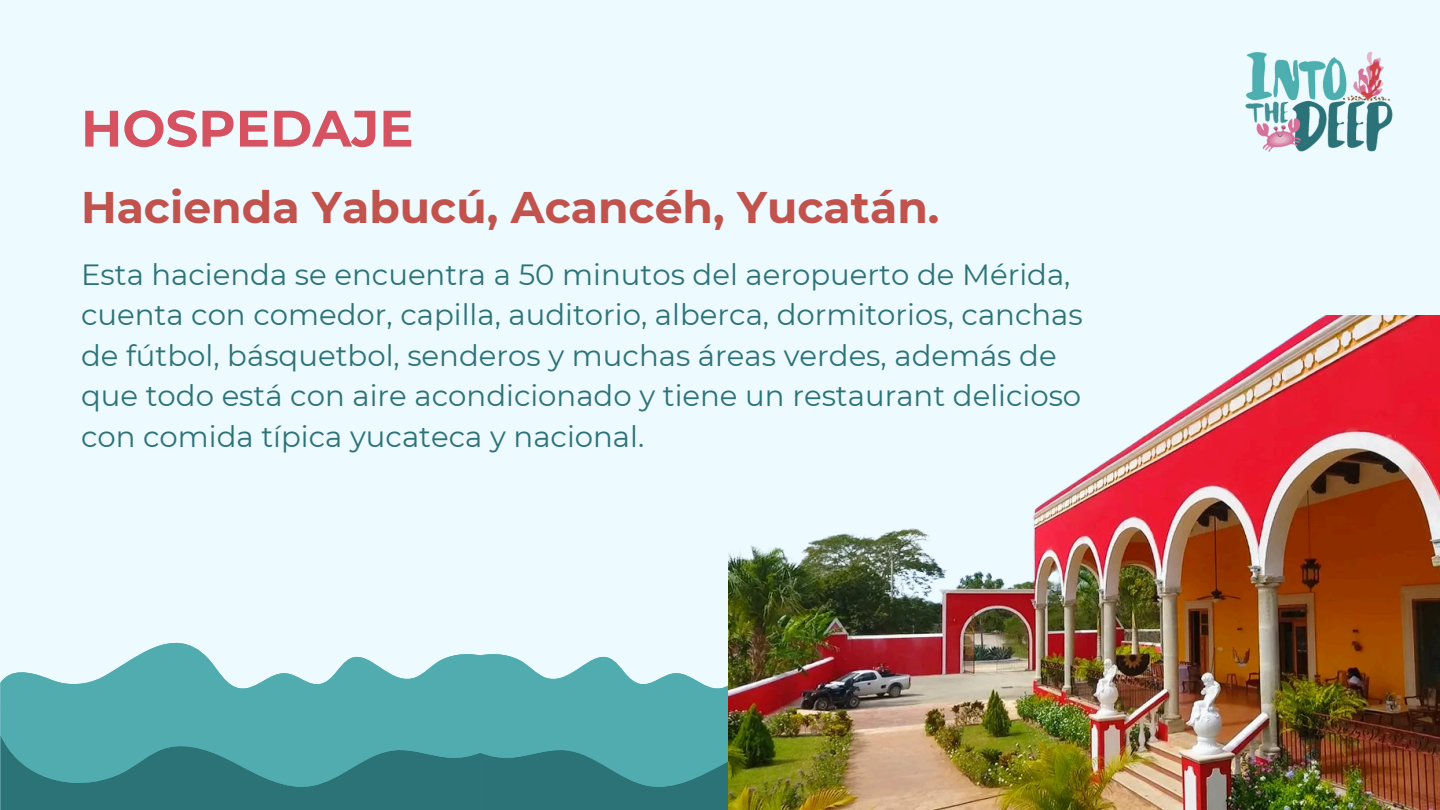
<style>
.page{position:relative;width:1440px;height:810px;background:#edfaff}
.page>*{position:absolute;margin:0;border:0;box-sizing:border-box;transform-origin:0 0}
.t1{font:700 51.2px "Montserrat";color:#d75260}
.t2{font:700 44.2px "Montserrat";color:#c1524c}
.t3{font:29.2px/40.6px "Montserrat";color:#2c7378}
</style>
<div class="page">
<svg style="left:6px;top:642px;width:474px;height:35px"></svg>
<div style="left:0;top:677px;width:480px;height:58px;background:#50acae"></div>
<svg style="left:480px;top:621px;width:249px;height:56px"></svg>
<svg style="left:0;top:735px;width:729px;height:75px;background:#39878b"></svg>
<svg style="left:480px;top:677px;width:249px;height:113px;background:#4ba1a3"></svg>
<img style="left:1245px;top:51px;width:148px;height:101px">
<img style="left:729px;top:315px;width:711px;height:495px">
<p class="t1" style="left:81px;top:97px;width:334px">HOSPEDAJE</p>
<h2 class="t2" style="left:81px;top:181px;width:860px">Hacienda Yabucú, Acancéh, Yucatán.</h2>
<h1 class="t3" style="left:81px;top:254px;width:1003px">Esta hacienda se encuentra a 50 minutos del aeropuerto de Mérida, cuenta con comedor, capilla, auditorio, alberca, dormitorios, canchas de fútbol, básquetbol, senderos y muchas áreas verdes, además de que todo está con aire acondicionado y tiene un restaurant delicioso con comida típica yucateca y nacional.</h1>
</div>
